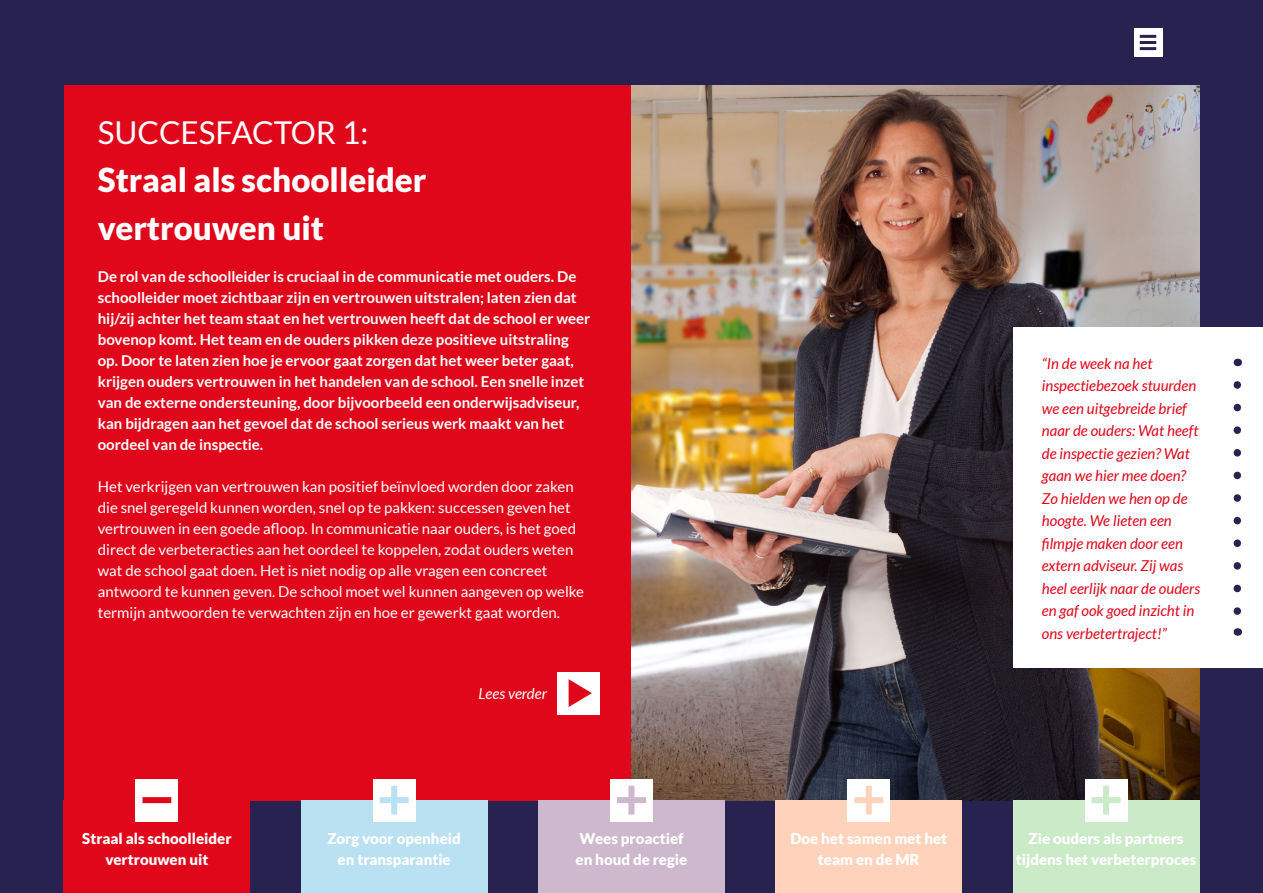
<style>
.page{position:relative;width:1263px;height:893px;background:#282250}
.page>*{position:absolute;margin:0;border:0;box-sizing:border-box;transform-origin:0 0}
.t1{font:900 33px/48px "Lato";color:#fff}
.H1_a{font:31.5px "Lato";color:#fff}
.Lead{font:700 15px/21px "Lato";color:#fff}
.Basis_wit{font:15px/21px "Lato";color:#fff}
.Cursief{font:italic 15px/22.5px "Lato";color:#e0071a}
.t2{font:900 15px/21px "Lato";color:#fff;text-align:center}
.Cursief-2{font:italic 15px "Lato";color:#fff}
</style>
<div class="page">
<div style="left:64px;top:85px;width:567px;height:715px;background:#e0071a"></div>
<img style="left:631px;top:85px;width:568px;height:715px">
<div style="left:1013px;top:327px;width:250px;height:341px;background:#fff"></div>
<svg style="left:1233px;top:385px;width:8px;height:230px"></svg>
<div style="left:64px;top:800px;width:186px;height:93px;background:#e0071a"></div>
<div style="left:301px;top:800px;width:186px;height:93px;background:#b9e1f2"></div>
<div style="left:538px;top:800px;width:187px;height:93px;background:#cdb8ce"></div>
<div style="left:776px;top:800px;width:186px;height:93px;background:#ffd3bb"></div>
<div style="left:1013px;top:800px;width:186px;height:93px;background:#caeac8"></div>
<div style="left:373px;top:779px;width:42px;height:42px;background:#fff"></div>
<div style="left:380px;top:797px;width:29px;height:6px;background:#b9e1f2"></div>
<div style="left:391px;top:786px;width:6px;height:29px;background:#b9e1f2"></div>
<div style="left:610px;top:779px;width:43px;height:42px;background:#fff"></div>
<div style="left:617px;top:797px;width:29px;height:6px;background:#cdb8ce"></div>
<div style="left:628px;top:786px;width:6px;height:29px;background:#cdb8ce"></div>
<div style="left:847px;top:779px;width:43px;height:42px;background:#fff"></div>
<div style="left:854px;top:797px;width:29px;height:6px;background:#ffd3bb"></div>
<div style="left:866px;top:786px;width:6px;height:29px;background:#ffd3bb"></div>
<div style="left:1085px;top:779px;width:42px;height:42px;background:#fff"></div>
<div style="left:1092px;top:797px;width:28px;height:6px;background:#caeac8"></div>
<div style="left:1103px;top:786px;width:6px;height:29px;background:#caeac8"></div>
<div style="left:1133px;top:28px;width:29px;height:28px;background:#fff"></div>
<hr style="left:1140px;top:35px;width:16px;height:3px;background:#282250">
<hr style="left:1140px;top:41px;width:16px;height:3px;background:#282250">
<hr style="left:1140px;top:47px;width:16px;height:3px;background:#282250">
<div style="left:136px;top:779px;width:42px;height:42px;background:#fff"></div>
<div style="left:142px;top:797px;width:29px;height:6px;background:#e0071a"></div>
<div style="left:557px;top:672px;width:43px;height:42px;background:#fff"></div>
<svg style="left:569px;top:679px;width:23px;height:28px"></svg>
<p class="H1_a" style="left:98px;top:115px;width:272px">SUCCESFACTOR 1:</p>
<h1 class="t1" style="left:98px;top:156px;width:330px">Straal als schoolleider vertrouwen uit</h1>
<p class="Lead" style="left:98px;top:266px;width:494px">De rol van de schoolleider is cruciaal in de communicatie met ouders. De schoolleider moet zichtbaar zijn en vertrouwen uitstralen; laten zien dat hij/zij achter het team staat en het vertrouwen heeft dat de school er weer bovenop komt. Het team en de ouders pikken deze positieve uitstraling op. Door te laten zien hoe je ervoor gaat zorgen dat het weer beter gaat, krijgen ouders vertrouwen in het handelen van de school. Een snelle inzet van de externe ondersteuning, door bijvoorbeeld een onderwijsadviseur, kan bijdragen aan het gevoel dat de school serieus werk maakt van het oordeel van de inspectie.</p>
<p class="Basis_wit" style="left:98px;top:476px;width:488px">Het verkrijgen van vertrouwen kan positief beïnvloed worden door zaken die snel geregeld kunnen worden, snel op te pakken: successen geven het vertrouwen in een goede afloop. In communicatie naar ouders, is het goed direct de verbeteracties aan het oordeel te koppelen, zodat ouders weten wat de school gaat doen. Het is niet nodig op alle vragen een concreet antwoord te kunnen geven. De school moet wel kunnen aangeven op welke termijn antwoorden te verwachten zijn en hoe er gewerkt gaat worden.</p>
<p class="Cursief-2" style="left:478px;top:685px;width:70px">Lees verder</p>
<p class="Cursief" style="left:1042px;top:352px;width:160px">“In de week na het inspectiebezoek stuurden we een uitgebreide brief naar de ouders: Wat heeft de inspectie gezien? Wat gaan we hier mee doen?<br>Zo hielden we hen op de hoogte. We lieten een filmpje maken door een extern adviseur. Zij was heel eerlijk naar de ouders en gaf ook goed inzicht in ons verbetertraject!”</p>
<p class="t2" style="left:82px;top:827px;width:151px">Straal als schoolleider vertrouwen uit</p>
<p class="t2" style="left:328px;top:827px;width:135px">Zorg voor openheid en transparantie</p>
<p class="t2" style="left:575px;top:827px;width:113px;text-align:left">Wees proactief en houd de regie</p>
<p class="t2" style="left:790px;top:827px;width:158px">Doe het samen met het team en de MR</p>
<p class="t2" style="left:1016px;top:827px;width:182px">Zie ouders als partners tijdens het verbeterproces</p>
</div>
